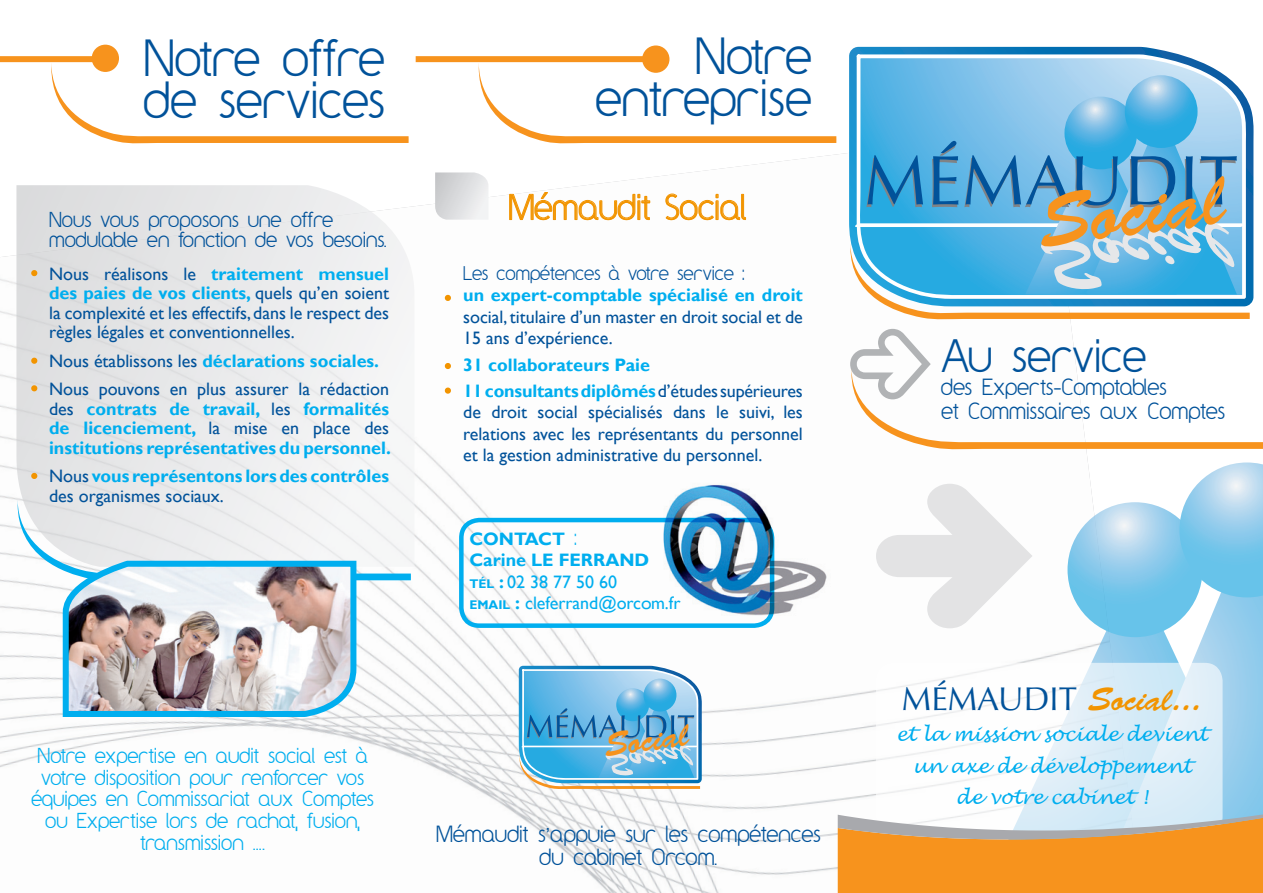
<style>
.page{position:relative;width:1263px;height:893px;background:#fff}
.page>*{position:absolute;margin:0;border:0;box-sizing:border-box;transform-origin:0 0}
.t1{font:74.1px "Brush Script Std";color:#f7931d}
.t2{font:43.5px "Y2 K Neophyte";color:#01529a}
.t3{font:39px "Y2 K Neophyte";color:#01529a}
.t4{font:33.45px "Brush Script Std";color:#f7931d}
.t5{font:33px "Brush Script Std";color:#f29400}
.t6{font:30px "Y2 K Neophyte";color:#f29400}
.t7{font:19.5px/23.4px "Y2 K Neophyte";color:#01529a;text-align:center}
.t8{font:italic 19.5px "Lucida Handwriting";color:#00aeef}
.t9{font:18px/21.6px "Gill Sans";color:#01529a;text-align:justify}
.t10{font:700 18px/19.5px "Gill Sans";color:#00aeef;text-align:justify}
.t11{font:18px/21.6px "Y2 K Neophyte";color:#00aeef;text-align:center}
.t12{font:18px "Y2 K Neophyte";color:#01529a}
.t13{font:18px "Gill Sans";color:#00aeef}
.t14{font:16.5px "Y2 K Neophyte";color:#01529a}
.s1{font-weight:700;color:#00aeef}
.s2{font-weight:400;color:#01529a}
.s3{font-family:"Y2 K Neophyte";font-weight:400}
.s4{font-weight:700;font-size:12.6px}
.s5{font-weight:700}
.s6{font-family:"Arial"}
.s7{font-family:"Optima";color:#01529a}
</style>
<div class="page">
<img style="left:0;top:136px;width:1095px;height:757px">
<svg style="left:849px;top:47px;width:404px;height:259px"></svg>
<svg style="left:856px;top:54px;width:391px;height:58px;background:#96caeb"></svg>
<svg style="left:1064px;top:97px;width:73px;height:72px"></svg>
<svg style="left:1125px;top:75px;width:72px;height:73px;background:#79bfe6"></svg>
<svg style="left:850px;top:112px;width:400px;height:207px;background:#69b3d9"></svg>
<svg style="left:519px;top:666px;width:183px;height:123px;background:#71b7dc"></svg>
<svg style="left:509px;top:191px;width:141px;height:29px"></svg>
<svg style="left:665px;top:193px;width:81px;height:27px"></svg>
<svg style="left:850px;top:329px;width:413px;height:121px"></svg>
<svg style="left:435px;top:172px;width:53px;height:48px"></svg>
<svg style="left:469px;top:531px;width:96px;height:14px"></svg>
<div style="left:459px;top:518px;width:315px;height:110px;border:4px solid #00aeef;border-radius:18px"></div>
<svg style="left:479px;top:60px;width:357px;height:84px"></svg>
<div style="left:642px;top:45px;width:27px;height:28px;background:#f7931d;border-radius:50%"></div>
<div style="left:416px;top:56px;width:231px;height:6px;background:#f7931d"></div>
<img style="left:648px;top:477px;width:183px;height:143px">
<svg style="left:51px;top:62px;width:358px;height:82px"></svg>
<svg style="left:16px;top:185px;width:398px;height:382px"></svg>
<svg style="left:29px;top:267px;width:11px;height:11px"></svg>
<svg style="left:29px;top:355px;width:11px;height:11px"></svg>
<svg style="left:29px;top:383px;width:11px;height:11px"></svg>
<svg style="left:29px;top:470px;width:11px;height:11px"></svg>
<svg style="left:442px;top:292px;width:11px;height:11px"></svg>
<svg style="left:442px;top:360px;width:11px;height:11px"></svg>
<svg style="left:442px;top:385px;width:11px;height:11px"></svg>
<svg style="left:18px;top:497px;width:393px;height:85px"></svg>
<img style="left:60px;top:558px;width:299px;height:162px">
<div style="left:0;top:56px;width:105px;height:6px;background:#f7931d"></div>
<div style="left:92px;top:45px;width:27px;height:27px;background:#f7931d;border-radius:50%"></div>
<svg style="left:994px;top:570px;width:112px;height:93px"></svg>
<svg style="left:1067px;top:502px;width:135px;height:135px;background:#97cfec"></svg>
<svg style="left:1106px;top:530px;width:157px;height:228px;background:#97d0ed"></svg>
<svg style="left:1179px;top:462px;width:84px;height:135px;background:#99d2ee"></svg>
<svg style="left:876px;top:663px;width:346px;height:171px"></svg>
<div style="left:838px;top:888px;width:425px;height:5px;background:#f7931d"></div>
<svg style="left:838px;top:758px;width:425px;height:130px"></svg>
<p class="t2" style="left:144px;top:28px;width:243px">Notre offre</p>
<p class="t2" style="left:144px;top:70px;width:243px">de services</p>
<p class="t12" style="left:49px;top:208px;width:286px">Nous vous proposons une offre</p>
<p class="t12" style="left:49px;top:227px;width:339px">modulable en fonction de vos besoins.</p>
<p class="t9" style="left:49px;top:264px;width:341px;line-height:19.5px">Nous réalisons le <span class="s1">traitement mensuel des paies de vos clients,</span> quels qu’en soient la complexité et les effectifs, dans le respect des règles légales et conventionnelles.</p>
<p class="t10" style="left:49px;top:352px;width:332px"><span class="s2">Nous établissons les</span> déclarations sociales.</p>
<p class="t10" style="left:49px;top:380px;width:343px"><span class="s2">Nous pouvons en plus assurer la rédaction des</span> contrats de travail, <span class="s2">les</span> formalités de licenciement, <span class="s2">la mise en place des </span>institutions représentatives du personnel.</p>
<p class="t10" style="left:49px;top:467px;width:341px"><span class="s2">Nous</span> vous représentons lors des contrôles <span class="s2">des organismes sociaux.</span></p>
<p class="t11" style="left:31px;top:744px;width:344px">Notre expertise en audit social est à votre disposition pour renforcer vos équipes en Commissariat aux Comptes ou Expertise lors de rachat, fusion, transmission ....</p>
<p class="t2" style="left:695px;top:26px;width:118px">Notre</p>
<p class="t2" style="left:595px;top:68px;width:218px">entreprise</p>
<p class="t6" style="left:508px;top:187px;width:239px">Mémaudit Social</p>
<p class="t14" style="left:463px;top:261px;width:283px">Les compétences à votre service :</p>
<p class="t9" style="left:463px;top:285px;width:341px"><span class="s1">un expert-comptable spécialisé en droit </span>social, titulaire d’un master en droit social et de 15 ans d’expérience.</p>
<p class="t10" style="left:463px;top:355px;width:188px">31 collaborateurs Paie</p>
<p class="t9" style="left:463px;top:380px;width:341px"><span class="s1">11 consultants diplômés</span> d’études supérieures de droit social spécialisés dans le suivi, les relations avec les représentants du personnel et la gestion administrative du personnel.</p>
<p class="t10" style="left:469px;top:529px;width:108px">CONTACT <span class="s3">:</span></p>
<p class="t10" style="left:469px;top:551px;width:181px">Carine LE FERRAND</p>
<p class="t13" style="left:469px;top:571px;width:149px"><span class="s4">TÉL</span> <span class="s5">:</span> 02 38 77 50 60</p>
<p class="t13" style="left:469px;top:593px;width:213px"><span class="s4">EMAIL</span> <span class="s5">:</span> cleferrand@orcom.fr</p>
<p class="t4" style="left:602px;top:727px;width:86px;rotate:-8deg">Social</p>
<p class="t7" style="left:436px;top:822px;width:386px">Mémaudit s<span class="s6">’</span>appuie sur les compétences du cabinet Orcom.</p>
<p class="t1" style="left:1032px;top:183px;width:189px;rotate:-8deg">Social</p>
<p class="t3" style="left:941px;top:329px;width:207px">Au service</p>
<p class="t7" style="left:941px;top:375px;width:227px">des Experts-Comptables</p>
<p class="t7" style="left:941px;top:398px;width:286px">et Commissaires aux Comptes</p>
<p class="t5" style="left:902px;top:680px;width:301px"><span class="s7">MÉMAUDIT</span> Social...</p>
<p class="t8" style="left:896px;top:722px;width:313px">et la mission sociale devient</p>
<p class="t8" style="left:912px;top:754px;width:280px">un axe de développement</p>
<p class="t8" style="left:956px;top:785px;width:194px">de votre cabinet !</p>
</div>
